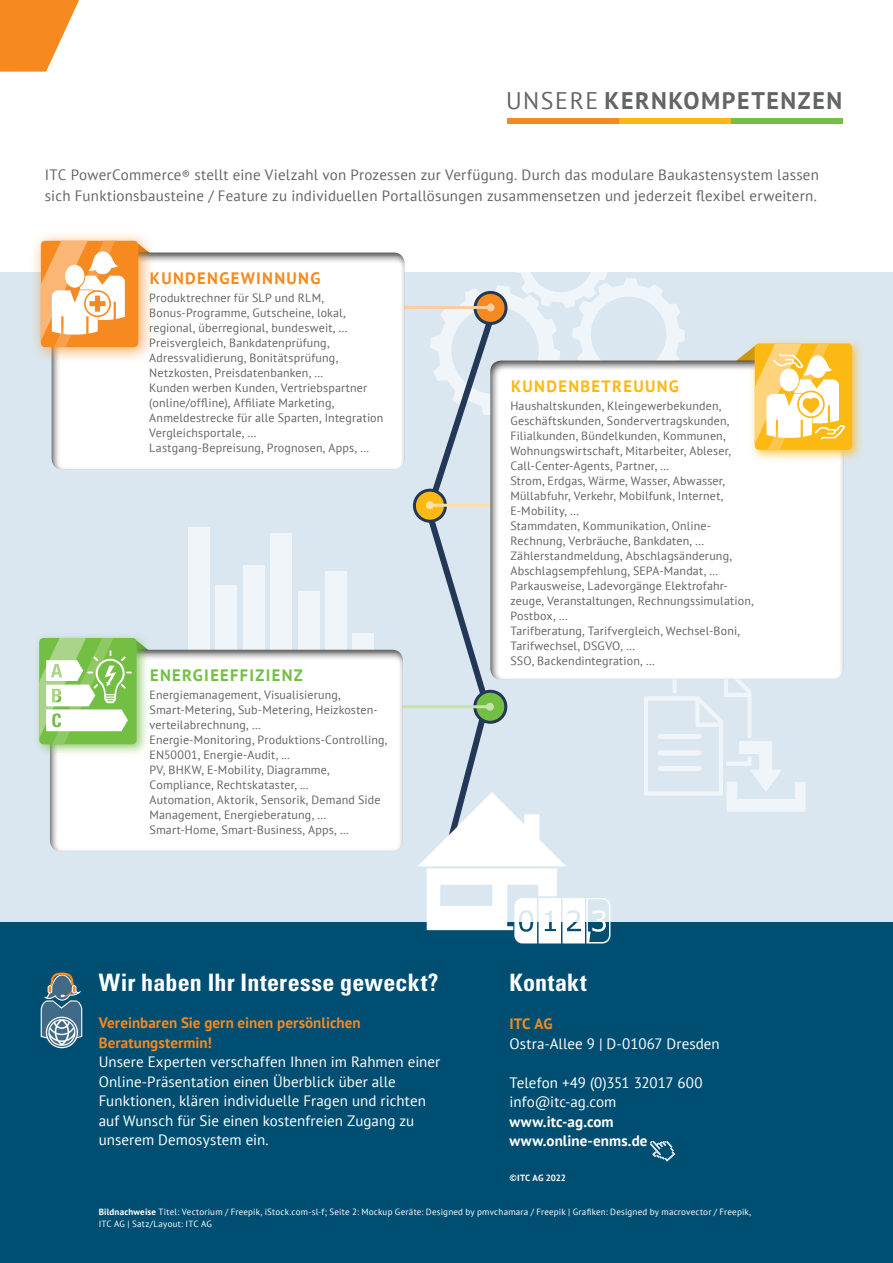
<style>
.page{position:relative;width:893px;height:1263px;background:#fff}
.page>*{position:absolute;margin:0;border:0;box-sizing:border-box;transform-origin:0 0}
.t1{font:700 condensed 24px "Univers LT";letter-spacing:.01em;color:#fff}
.t2{font:700 24px "PT Sans";letter-spacing:.065em;color:#636466}
.t3{font:24px "PT Sans";color:#636466}
.t4{font:700 16.5px "PT Sans";letter-spacing:.08em;color:#72bf44}
.t5{font:700 16.5px "PT Sans";letter-spacing:.08em;color:#fdb913}
.t6{font:700 16.5px "PT Sans";letter-spacing:.08em;color:#f6891f}
.t7{font:15px/19.5px "PT Sans";letter-spacing:.005em;color:#fff}
.t8{font:15px/21px "PT Sans";letter-spacing:.015em;color:#636466}
.t9{font:700 15px/19.5px "PT Sans";letter-spacing:.005em;color:#f6891f}
.t10{font:700 15px/19.5px "PT Sans";letter-spacing:.005em;color:#fff}
.t11{font:700 15px "PT Sans";color:#f68b22}
.t12{font:12px/15px "PT Sans";letter-spacing:.015em;color:#636466}
.t13{font:9px/12px "PT Sans";letter-spacing:.025em;color:#fff}
.t14{font:700 9px "PT Sans";color:#fff}
.s1{font-size:12px}
.s2{font-family:"Open Sans"}
.s3{font-weight:700}
</style>
<div class="page">
<div style="left:0;top:272px;width:893px;height:665px;background:#dae7f0"></div>
<div style="left:0;top:923px;width:893px;height:340px;background:#004f72"></div>
<svg style="left:40px;top:972px;width:43px;height:75px"></svg>
<svg style="left:650px;top:1141px;width:25px;height:20px"></svg>
<svg style="left:0;top:0;width:79px;height:72px"></svg>
<svg style="left:644px;top:682px;width:162px;height:130px"></svg>
<div style="left:298px;top:591px;width:21px;height:105px;background:#f0f5f9"></div>
<div style="left:270px;top:533px;width:22px;height:163px;background:#f0f5f9"></div>
<div style="left:325px;top:571px;width:22px;height:125px;background:#f0f5f9"></div>
<div style="left:352px;top:633px;width:22px;height:63px;background:#f0f5f9"></div>
<div style="left:215px;top:586px;width:22px;height:104px;background:#f0f5f9"></div>
<div style="left:188px;top:528px;width:22px;height:162px;background:#f0f5f9"></div>
<div style="left:243px;top:565px;width:22px;height:125px;background:#f0f5f9"></div>
<svg style="left:467px;top:272px;width:218px;height:87px"></svg>
<div style="left:507px;top:119px;width:112px;height:5px;background:#f6891f"></div>
<div style="left:619px;top:119px;width:112px;height:5px;background:#fdb913"></div>
<div style="left:731px;top:119px;width:112px;height:5px;background:#72bf44"></div>
<svg style="left:422px;top:292px;width:82px;height:500px"></svg>
<svg style="left:475px;top:292px;width:31px;height:31px"></svg>
<div style="left:473px;top:291px;width:35px;height:34px;border:3px solid #233757;border-radius:50%"></div>
<hr style="left:399px;top:306px;width:92px;height:3px;background:#fdcc9d">
<div style="left:487px;top:303px;width:7px;height:8px;background:#fdcc9d;border-radius:50%"></div>
<svg style="left:414px;top:490px;width:31px;height:31px"></svg>
<div style="left:413px;top:489px;width:34px;height:34px;border:3px solid #233757;border-radius:50%"></div>
<hr style="left:430px;top:504px;width:96px;height:3px;background:#ffdfa4">
<div style="left:426px;top:501px;width:8px;height:8px;background:#ffdfa4;border-radius:50%"></div>
<div style="left:478px;top:359px;width:379px;height:323px;background:#000;opacity:.75"></div>
<div style="left:749px;top:337px;width:115px;height:125px;background:#fdb913;opacity:.75"></div>
<div style="left:755px;top:343px;width:97px;height:107px;background:#fdb913;border-radius:4px"></div>
<svg style="left:475px;top:691px;width:31px;height:31px"></svg>
<div style="left:473px;top:690px;width:34px;height:34px;border:3px solid #233757;border-radius:50%"></div>
<hr style="left:394px;top:705px;width:96px;height:3px;background:#c5e1ae">
<div style="left:486px;top:703px;width:8px;height:8px;background:#c5e1ae;border-radius:50%"></div>
<div style="left:38px;top:649px;width:379px;height:205px;background:#000;opacity:.75"></div>
<div style="left:33px;top:632px;width:115px;height:124px;background:#72bf44;opacity:.75"></div>
<div style="left:39px;top:251px;width:379px;height:221px;background:#000;opacity:.75"></div>
<div style="left:30px;top:230px;width:125px;height:134px;background:#f68b22;opacity:.75"></div>
<svg style="left:41px;top:241px;width:117px;height:106px;background:#f9bf87"></svg>
<svg style="left:418px;top:792px;width:192px;height:151px"></svg>
<svg style="left:734px;top:343px;width:111px;height:107px"></svg>
<svg style="left:39px;top:638px;width:118px;height:106px;background:#b4db9c"></svg>
<h1 class="t3" style="left:506px;top:85px;width:33px">Unsere</h1>
<h1 class="t2" style="left:605px;top:85px;width:48px">Kernk</h1>
<h1 class="t2" style="left:684px;top:85px;width:157px">ompetenzen</h1>
<p class="t8" style="left:45px;top:164px;width:776px">ITC PowerCommerce<span class="s1">®</span> stellt eine Vielzahl von Prozessen zur Verfügung. Durch das modulare Baukastensystem lassen sich Funktionsbausteine / Feature zu individuellen Portallösungen zusammensetzen und jederzeit flexibel erweitern.</p>
<h2 class="t6" style="left:150px;top:267px;width:172px">Kundengewinnung</h2>
<p class="t12" style="left:149px;top:290px;width:236px">Produktrechner für SLP und RLM, Bonus-Programme, Gutscheine, lokal, regional, überregional, bundesweit, … Preisvergleich, Bankdatenprüfung, Adressvalidierung, Bonitätsprüfung, Netzkosten, Preisdatenbanken, …<br>Kunden werben Kunden, Vertriebspartner (online/offline), Affiliate Marketing, Anmeldestrecke für alle Sparten, Integration Vergleichsportale, …<br>Lastgang-Bepreisung, Prognosen, Apps, …</p>
<h2 class="t4" style="left:150px;top:664px;width:143px">Energieeffizienz</h2>
<p class="t12" style="left:150px;top:687px;width:239px">Energiemanagement, Visualisierung, Smart-Metering, Sub-Metering, Heizkosten&shy;verteilabrechnung, …<br>Energie-Monitoring, Produktions-Controlling, EN50001, Energie-Audit, ...<br>PV, BHKW, E-Mobility, Diagramme, Compliance, Rechtskataster, ...<br>Automation, Aktorik, Sensorik, Demand Side Management, Energieberatung, … Smart-Home, Smart-Business, Apps, …</p>
<h1 class="t1" style="left:99px;top:968px;width:341px">Wir haben Ihr Interesse geweckt?</h1>
<p class="t9" style="left:99px;top:1013px;width:264px">Vereinbaren Sie gern einen persönlichen<br>Beratungstermin!</p>
<p class="t7" style="left:99px;top:1052px;width:343px">Unsere Experten verschaffen Ihnen im Rahmen einer Online-Präsentation einen Überblick über alle Funktionen, klären individuelle Fragen und richten auf Wunsch für Sie einen kostenfreien Zugang zu unserem Demosystem ein.</p>
<h2 class="t5" style="left:511px;top:375px;width:169px">Kundenbetreuung</h2>
<p class="t12" style="left:510px;top:398px;width:245px">Haushaltskunden, Kleingewerbekunden, Geschäftskunden, Sondervertragskunden, Filialkunden, Bündelkunden, Kommunen, Wohnungswirtschaft, Mitarbeiter, Ableser, Call-Center-Agents, Partner, …<br>Strom, Erdgas, Wärme, Wasser, Abwasser, Müllabfuhr, Verkehr, Mobilfunk, Internet, E-Mobility, …<br>Stammdaten, Kommunikation, Online-Rechnung, Verbräuche, Bankdaten, … Zählerstandmeldung, Abschlagsänderung, Abschlagsempfehlung, SEPA-Mandat, … Parkausweise, Ladevorgänge Elektrofahr&shy;zeuge, Veranstaltungen, Rechnungssimulation, Postbox, …<br>Tarifberatung, Tarifvergleich, Wechsel-Boni, Tarifwechsel, DSGVO, …<br>SSO, Backendintegration, …</p>
<h1 class="t1" style="left:510px;top:968px;width:79px">Kontakt</h1>
<p class="t11" style="left:509px;top:1014px;width:35px">ITC AG</p>
<p class="t7" style="left:509px;top:1033px;width:212px">Ostra-Allee 9 | D-01067 Dresden</p>
<p class="t7" style="left:509px;top:1072px;width:195px">Telefon +49 (0)351 32017 600 info@itc-ag.com</p>
<p class="t10" style="left:509px;top:1111px;width:139px">www.itc-ag.com www.online-enms.de</p>
<p class="t14" style="left:509px;top:1171px;width:13px"><span class="s2">©</span>ITC</p>
<p class="t14" style="left:533px;top:1171px;width:35px">AG 2022</p>
<p class="t13" style="left:99px;top:1206px;width:654px"><span class="s3">Bildnachweise</span> Titel: Vectorium / Freepik, iStock.com-sl-f; Seite 2: Mockup Geräte: Designed by pmvchamara / Freepik | Grafiken: Designed by macrovector / Freepik,<br>ITC AG | Satz/Layout: ITC AG</p>
</div>
